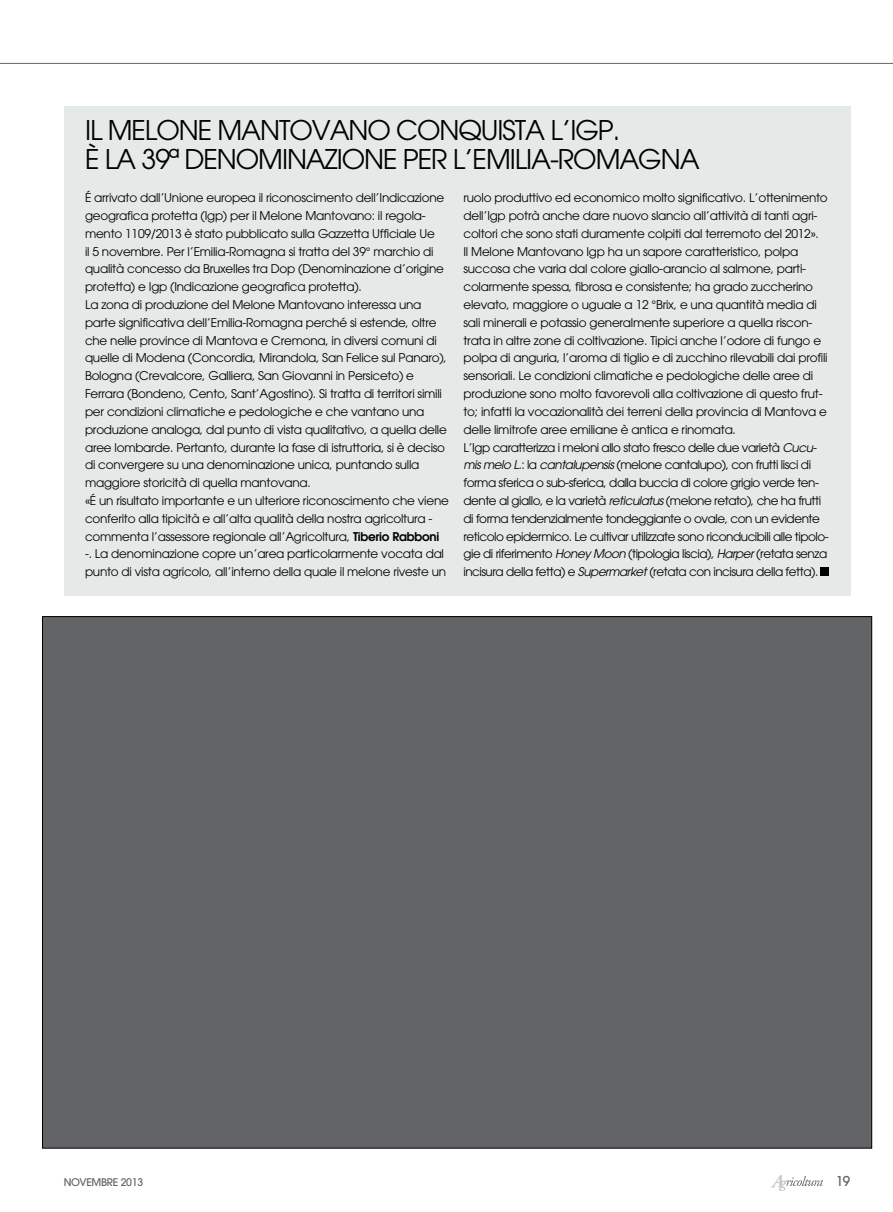
<style>
.page{position:relative;width:893px;height:1212px;background:#fff}
.page>*{position:absolute;margin:0;border:0;box-sizing:border-box;transform-origin:0 0}
.t1{font:27px/28.3px "Avant Garde";letter-spacing:-.04em;color:#000}
.t2{font:500 13.5px "Avant Garde";color:#636466}
.t3{font:12px/17.9px "Avant Garde";letter-spacing:-.02em;color:#000}
.t4{font:500 10.5px "Avant Garde";letter-spacing:-.025em;color:#636466}
.s1{font-weight:600}
.s2{font-style:italic}
</style>
<div class="page">
<hr style="left:0;top:63px;width:893px;height:1px;background:#636466">
<svg style="left:771px;top:1175px;width:52px;height:16px"></svg>
<div style="left:43px;top:617px;width:829px;height:531px;background:#636466"></div>
<div style="left:64px;top:106px;width:786px;height:490px;background:#e5eae9"></div>
<div style="left:821px;top:568px;width:8px;height:8px;background:#000"></div>
<h1 class="t1" style="left:85px;top:116px;width:537px">il melone mantovano conquista l’igp.<br>È LA 39ª DENOMIN</h1>
<h1 class="t1" style="left:306px;top:145px;width:47px">AZIONE</h1>
<h1 class="t1" style="left:403px;top:145px;width:82px">PER L’EMILI</h1>
<h1 class="t1" style="left:531px;top:145px;width:170px">A-ROMAGNA</h1>
<p class="t3" style="left:85px;top:189px;width:365px">É arrivato dall’Unione europea il riconoscimento dell’Indicazione geografica protetta (Igp) per il Melone Mantovano: il regola&shy;mento 1109/2013 è stato pubblicato sulla Gazzetta Ufficiale Ue<br>il 5 novembre. Per l’Emilia-Romagna si tratta del 39° marchio di qualità concesso da Bruxelles tra Dop (Denominazione d’origine protetta) e Igp (Indicazione geografica protetta).<br>La zona di produzione del Melone Mantovano interessa una parte significativa dell’Emilia-Romagna perché si estende, oltre che nelle province di Mantova e Cremona, in diversi comuni di quelle di Modena (Concordia, Mirandola, San Felice sul Panaro), Bologna (Crevalcore, Galliera, San Giovanni in Persiceto) e Ferrara (Bondeno, Cento, Sant’Agostino). Si tratta di territori simili per condizioni climatiche e pedologiche e che vantano una produzione analoga, dal punto di vista qualitativo, a quella delle aree lombarde. Pertanto, durante la fase di istruttoria, si è deciso di convergere su una denominazione unica, puntando sulla maggiore storicità di quella mantovana.<br>«É un risultato importante e un ulteriore riconoscimento che viene conferito alla tipicità e all’alta qualità della nostra agricoltura - commenta l’assessore regionale all’Agricoltura, <span class="s1">Tiberio Rabboni </span>-. La denominazione copre un’area particolarmente vocata dal punto di vista agricolo, all’interno della quale il melone riveste un</p>
<p class="t3" style="left:463px;top:189px;width:367px">ruolo produttivo ed economico molto significativo. L’ottenimento dell’Igp potrà anche dare nuovo slancio all’attività di tanti agri&shy;coltori che sono stati duramente colpiti dal terremoto del 2012».<br>Il Melone Mantovano Igp ha un sapore caratteristico, polpa succosa che varia dal colore giallo-arancio al salmone, parti&shy;colarmente spessa, fibrosa e consistente; ha grado zuccherino elevato, maggiore o uguale a 12 °Brix, e una quantità media di sali minerali e potassio generalmente superiore a quella riscon&shy;trata in altre zone di coltivazione. Tipici anche l’odore di fungo e polpa di anguria, l’aroma di tiglio e di zucchino rilevabili dai profili sensoriali. Le condizioni climatiche e pedologiche delle aree di produzione sono molto favorevoli alla coltivazione di questo frut&shy;to; infatti la vocazionalità dei terreni della provincia di Mantova e delle limitrofe aree emiliane è antica e rinomata.<br>L’Igp caratterizza i meloni allo stato fresco delle due varietà <span class="s2">Cucu&shy;mis melo L.</span>: la <span class="s2">cantalupensis</span> (melone cantalupo), con frutti lisci di forma sferica o sub-sferica, dalla buccia di colore grigio verde ten&shy;dente al giallo, e la varietà <span class="s2">reticulatus</span> (melone retato), che ha frutti di forma tendenzialmente tondeggiante o ovale, con un evidente reticolo epidermico. Le cultivar utilizzate sono riconducibili alle tipolo&shy;gie di riferimento <span class="s2">Honey Moon</span> (tipologia liscia), <span class="s2">Harper</span> (retata senza incisura della fetta) e <span class="s2">Supermarket</span> (retata con incisura della fetta).</p>
<p class="t4" style="left:64px;top:1176px;width:81px">NOVEMBRE 2013</p>
<p class="t2" style="left:836px;top:1172px;width:16px">19</p>
</div>
